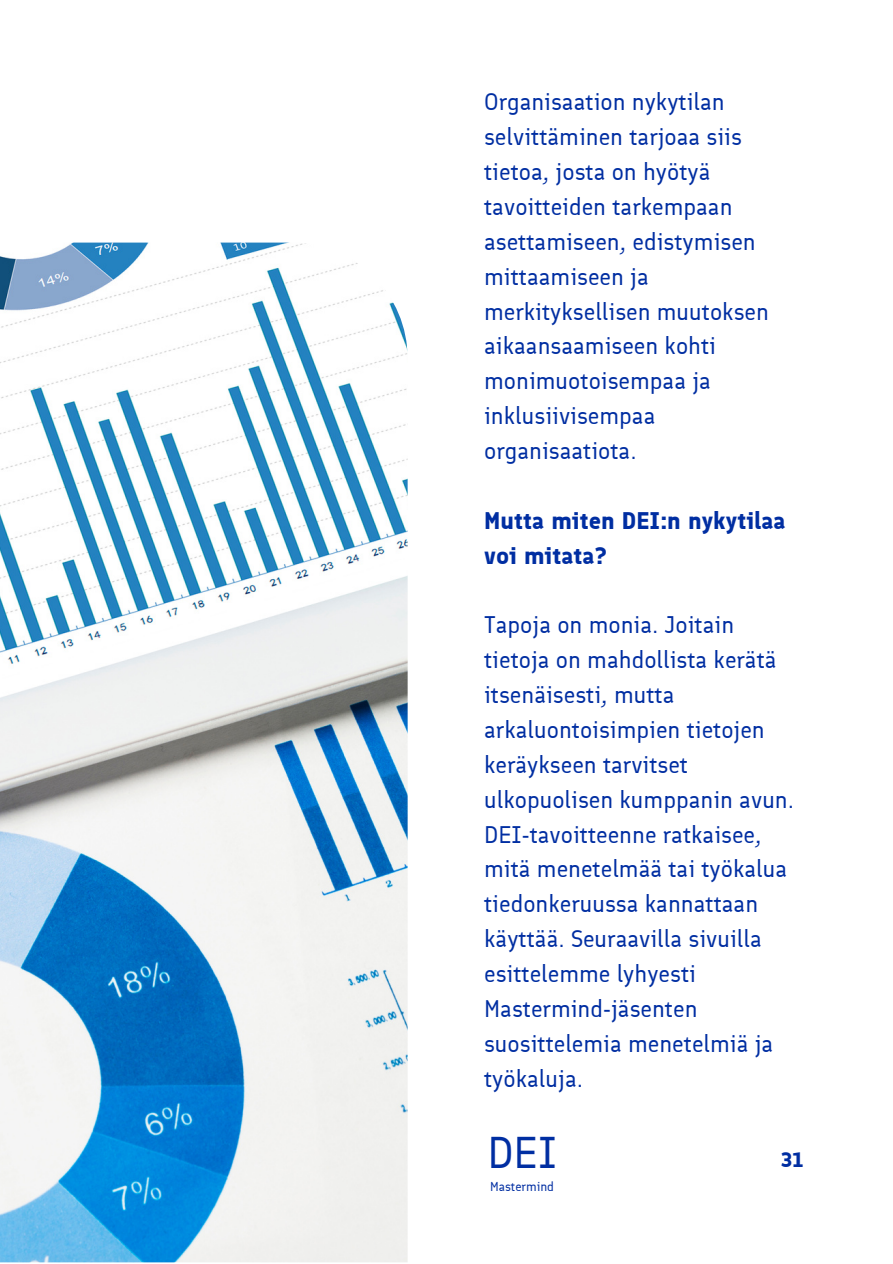
<style>
.page{position:relative;width:893px;height:1264px;background:#fff}
.page>*{position:absolute;margin:0;border:0;box-sizing:border-box;transform-origin:0 0}
.t1{font:44.25px "Finlandica";color:#002ea2}
.t2{font:24px/34.8px "Finlandica";color:#002ea2}
.t3{font:700 24px/34.8px "Finlandica";color:#002ea2}
.t4{font:700 21px "Finlandica";color:#002ea2}
.t5{font:12.9px "Finlandica";color:#002ea2}
</style>
<div class="page">
<img style="left:0;top:242px;width:407px;height:1020px">
<p class="t2" style="left:484px;top:85px;width:286px">Organisaation nykytilan selvittäminen tarjoaa siis tietoa, josta on hyötyä tavoitteiden tarkempaan asettamiseen, edistymisen mittaamiseen ja merkityksellisen muutoksen aikaansaamiseen kohti monimuotoisempaa ja inklusiivisempaa organisaatiota.</p>
<p class="t3" style="left:484px;top:503px;width:303px">Mutta miten DEI:n nykytilaa voi mitata?</p>
<p class="t2" style="left:484px;top:607px;width:311px">Tapoja on monia. Joitain tietoja on mahdollista kerätä itsenäisesti, mutta arkaluontoisimpien tietojen keräykseen tarvitset ulkopuolisen kumppanin avun.<br>DEI-tavoitteenne ratkaisee, mitä menetelmää tai työkalua tiedonkeruussa kannattaan käyttää. Seuraavilla sivuilla esittelemme lyhyesti<br>Mastermind-jäsenten suosittelemia menetelmiä ja työkaluja.</p>
<p class="t1" style="left:487px;top:1125px;width:71px">DEI</p>
<p class="t5" style="left:490px;top:1178px;width:65px">Mastermind</p>
<p class="t4" style="left:781px;top:1147px;width:24px">31</p>
</div>
